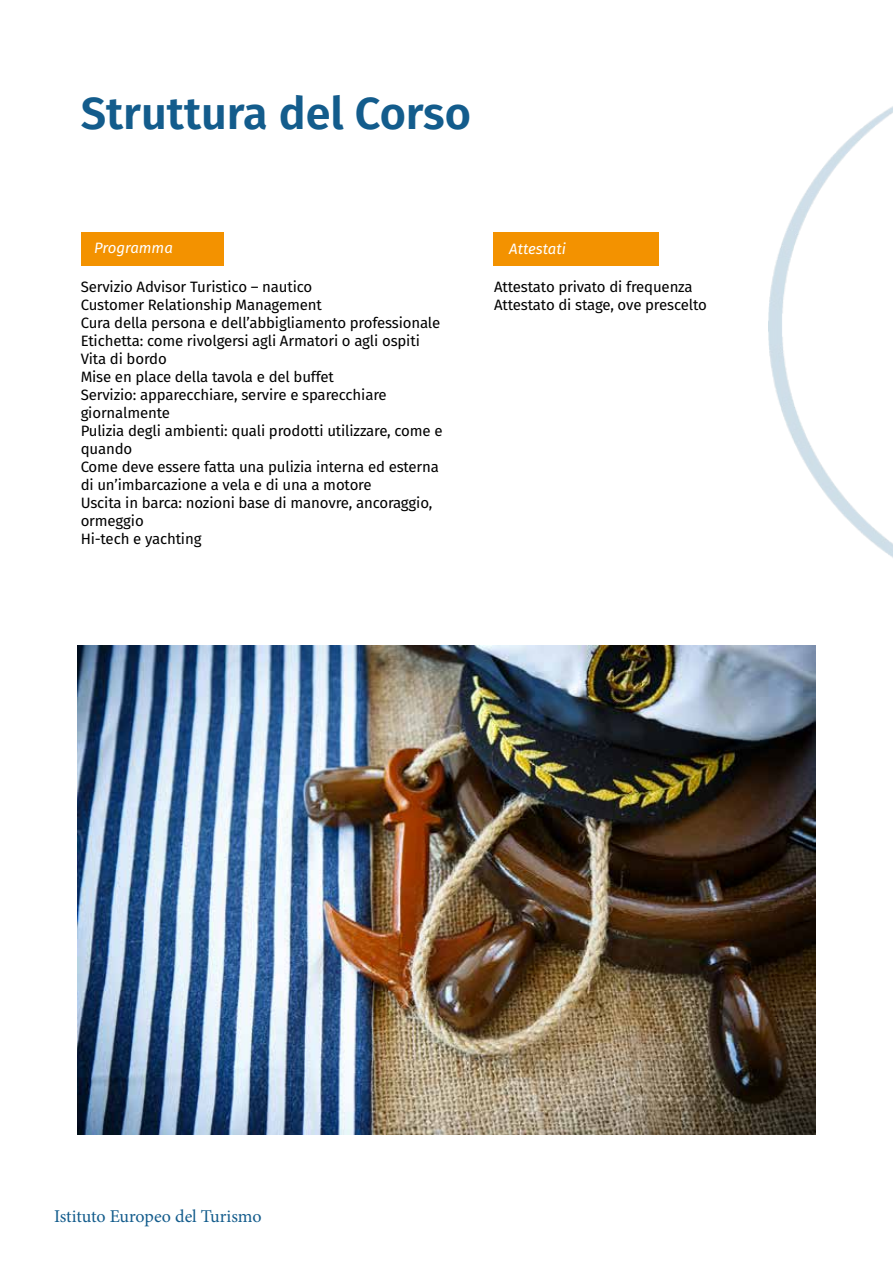
<style>
.page{position:relative;width:893px;height:1263px;background:#fff}
.page>*{position:absolute;margin:0;border:0;box-sizing:border-box;transform-origin:0 0}
.t1{font:600 45px "Fira Sans";color:#135c8c}
.t2{font:18px "Minion Pro";letter-spacing:-.005em;color:#135c8c}
.t3{font:15px/18px "Fira Sans";letter-spacing:-.01em;color:#000}
.t4{font:italic 15px "Fira Sans";color:#fff}
</style>
<div class="page">
<img style="left:769px;top:106px;width:124px;height:452px">
<img style="left:78px;top:645px;width:737px;height:489px">
<div style="left:493px;top:232px;width:166px;height:34px;background:#f39200"></div>
<div style="left:81px;top:232px;width:143px;height:34px;background:#f39200"></div>
<h1 class="t1" style="left:81px;top:76px;width:392px">Struttura del Corso</h1>
<p class="t4" style="left:94px;top:237px;width:80px">Programma</p>
<p class="t3" style="left:81px;top:277px;width:363px">Servizio Advisor Turistico – nautico<br>Customer Relationship Management<br>Cura della persona e dell’abbigliamento professionale Etichetta: come rivolgersi agli Armatori o agli ospiti Vita di bordo<br>Mise en place della tavola e del buffet<br>Servizio: apparecchiare, servire e sparecchiare giornalmente<br>Pulizia degli ambienti: quali prodotti utilizzare, come e quando<br>Come deve essere fatta una pulizia interna ed esterna di un’imbarcazione a vela e di una a motore<br>Uscita in barca: nozioni base di manovre, ancoraggio, ormeggio<br>Hi-tech e yachting</p>
<p class="t4" style="left:509px;top:238px;width:58px">Attestati</p>
<p class="t3" style="left:494px;top:277px;width:214px">Attestato privato di frequenza<br>Attestato di stage, ove prescelto</p>
<p class="t2" style="left:54px;top:1204px;width:209px">Istituto Europeo del Turismo</p>
</div>
